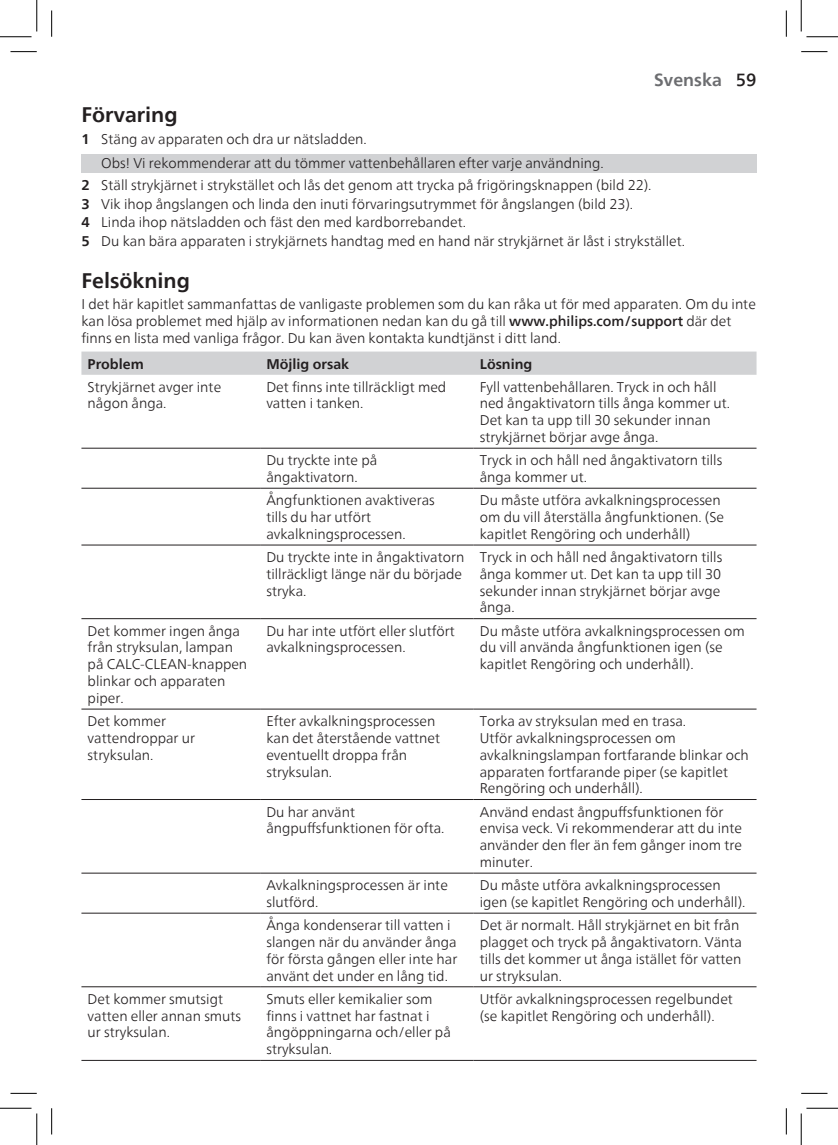
<style>
.page{position:relative;width:838px;height:1145px;background:#fff}
.page>*{position:absolute;margin:0;border:0;box-sizing:border-box;transform-origin:0 0}
.Heading_1{font:700 21px "Neue Frutiger World";color:#231f20}
.Sub_Heading{font:700 17.5px "Neue Frutiger World";color:#6c6d70}
.Table_Body_Text{font:300 14px/16.8px "Neue Frutiger World";color:#231f20}
.Body_Text{font:300 14px/16.8px "Neue Frutiger World";color:#231f20}
.List_Note{font:300 14px "Neue Frutiger World";color:#231f20}
.Table_Heading{font:700 14px "Neue Frutiger World";color:#231f20}
.s1{font-weight:500;color:#231f20}
.s2{font-weight:700}
.s3{font-weight:500}
</style>
<div class="page">
<div style="left:81px;top:154px;width:675px;height:19px;background:#d1d2d4"></div>
<div style="left:81px;top:352px;width:675px;height:23px;background:#d1d2d4"></div>
<hr style="left:81px;top:448px;width:179px;height:1px;background:#231f20">
<hr style="left:260px;top:448px;width:213px;height:1px;background:#231f20">
<hr style="left:473px;top:448px;width:283px;height:1px;background:#231f20">
<hr style="left:81px;top:488px;width:179px;height:1px;background:#231f20">
<hr style="left:260px;top:488px;width:213px;height:1px;background:#231f20">
<hr style="left:473px;top:488px;width:283px;height:1px;background:#231f20">
<hr style="left:81px;top:545px;width:179px;height:1px;background:#231f20">
<hr style="left:260px;top:545px;width:213px;height:1px;background:#231f20">
<hr style="left:473px;top:545px;width:283px;height:1px;background:#231f20">
<hr style="left:81px;top:618px;width:179px;height:1px;background:#231f20">
<hr style="left:260px;top:618px;width:213px;height:1px;background:#231f20">
<hr style="left:473px;top:618px;width:283px;height:1px;background:#231f20">
<hr style="left:81px;top:709px;width:179px;height:1px;background:#231f20">
<hr style="left:260px;top:709px;width:213px;height:1px;background:#231f20">
<hr style="left:473px;top:709px;width:283px;height:1px;background:#231f20">
<hr style="left:81px;top:799px;width:179px;height:1px;background:#231f20">
<hr style="left:260px;top:799px;width:213px;height:1px;background:#231f20">
<hr style="left:473px;top:799px;width:283px;height:1px;background:#231f20">
<hr style="left:81px;top:873px;width:179px;height:1px;background:#231f20">
<hr style="left:260px;top:873px;width:213px;height:1px;background:#231f20">
<hr style="left:473px;top:873px;width:283px;height:1px;background:#231f20">
<hr style="left:81px;top:913px;width:179px;height:1px;background:#231f20">
<hr style="left:260px;top:913px;width:213px;height:1px;background:#231f20">
<hr style="left:473px;top:913px;width:283px;height:1px;background:#231f20">
<hr style="left:81px;top:986px;width:179px;height:1px;background:#231f20">
<hr style="left:260px;top:986px;width:213px;height:1px;background:#231f20">
<hr style="left:473px;top:986px;width:283px;height:1px;background:#231f20">
<hr style="left:81px;top:1060px;width:179px;height:1px;background:#231f20">
<hr style="left:260px;top:1060px;width:213px;height:1px;background:#231f20">
<hr style="left:473px;top:1060px;width:283px;height:1px;background:#231f20">
<svg style="left:10px;top:51px;width:27px;height:1px"></svg>
<svg style="left:801px;top:51px;width:26px;height:1px"></svg>
<svg style="left:10px;top:1093px;width:27px;height:1px"></svg>
<svg style="left:801px;top:1093px;width:26px;height:1px"></svg>
<svg style="left:51px;top:10px;width:1px;height:27px"></svg>
<svg style="left:51px;top:1108px;width:1px;height:26px"></svg>
<svg style="left:786px;top:10px;width:1px;height:27px"></svg>
<svg style="left:786px;top:1108px;width:1px;height:26px"></svg>
<hr style="left:0;top:36px;width:32px;height:1px;background:#000">
<hr style="left:806px;top:36px;width:31px;height:1px;background:#000">
<hr style="left:0;top:1108px;width:32px;height:1px;background:#000">
<hr style="left:806px;top:1108px;width:31px;height:1px;background:#000">
<hr style="left:36px;top:0;width:1px;height:31px;background:#000">
<hr style="left:36px;top:1113px;width:1px;height:32px;background:#000">
<hr style="left:800px;top:0;width:1px;height:31px;background:#000">
<hr style="left:800px;top:1113px;width:1px;height:32px;background:#000">
<p class="Sub_Heading" style="left:654px;top:65px;width:104px">Svenska <span class="s1">59</span></p>
<p class="Heading_1" style="left:81px;top:97px;width:98px">Förvaring</p>
<p class="Body_Text" style="left:81px;top:131px;width:287px"><span class="s2">1</span> Stäng av apparaten och dra ur nätsladden.</p>
<p class="List_Note" style="left:101px;top:152px;width:504px">Obs! Vi rekommenderar att du tömmer vattenbehållaren efter varje användning.</p>
<p class="Body_Text" style="left:81px;top:177px;width:571px"><span class="s2">2</span> Ställ strykjärnet i strykstället och lås det genom att trycka på frigöringsknappen (bild 22).</p>
<p class="Body_Text" style="left:81px;top:195px;width:553px"><span class="s2">3</span> Vik ihop ångslangen och linda den inuti förvaringsutrymmet för ångslangen (bild 23).</p>
<p class="Body_Text" style="left:81px;top:214px;width:386px"><span class="s2">4</span> Linda ihop nätsladden och fäst den med kardborrebandet.</p>
<p class="Body_Text" style="left:81px;top:232px;width:605px"><span class="s2">5</span> Du kan bära apparaten i strykjärnets handtag med en hand när strykjärnet är låst i strykstället.</p>
<p class="Heading_1" style="left:81px;top:262px;width:110px">Felsökning</p>
<p class="Body_Text" style="left:81px;top:296px;width:675px">I det här kapitlet sammanfattas de vanligaste problemen som du kan råka ut för med apparaten. Om du inte kan lösa problemet med hjälp av informationen nedan kan du gå till <span class="s3">www.philips.com/support</span> där det finns en lista med vanliga frågor. Du kan även kontakta kundtjänst i ditt land.</p>
<p class="Table_Heading" style="left:88px;top:351px;width:58px">Problem</p>
<p class="Table_Heading" style="left:266px;top:351px;width:84px">Möjlig orsak</p>
<p class="Table_Heading" style="left:479px;top:351px;width:54px">Lösning</p>
<p class="Table_Body_Text" style="left:88px;top:378px;width:135px">Strykjärnet avger inte någon ånga.</p>
<p class="Table_Body_Text" style="left:266px;top:378px;width:181px">Det finns inte tillräckligt med vatten i tanken.</p>
<p class="Table_Body_Text" style="left:479px;top:378px;width:252px">Fyll vattenbehållaren. Tryck in och håll ned ångaktivatorn tills ånga kommer ut.<br>Det kan ta upp till 30 sekunder innan strykjärnet börjar avge ånga.</p>
<p class="Table_Body_Text" style="left:266px;top:452px;width:112px">Du tryckte inte på ångaktivatorn.</p>
<p class="Table_Body_Text" style="left:479px;top:452px;width:244px">Tryck in och håll ned ångaktivatorn tills ånga kommer ut.</p>
<p class="Table_Body_Text" style="left:266px;top:492px;width:170px">Ångfunktionen avaktiveras tills du har utfört avkalkningsprocessen.</p>
<p class="Table_Body_Text" style="left:479px;top:492px;width:246px">Du måste utföra avkalkningsprocessen om du vill återställa ångfunktionen. (Se kapitlet Rengöring och underhåll)</p>
<p class="Table_Body_Text" style="left:266px;top:549px;width:199px">Du tryckte inte in ångaktivatorn tillräckligt länge när du började stryka.</p>
<p class="Table_Body_Text" style="left:479px;top:549px;width:244px">Tryck in och håll ned ångaktivatorn tills ånga kommer ut. Det kan ta upp till 30 sekunder innan strykjärnet börjar avge ånga.</p>
<p class="Table_Body_Text" style="left:88px;top:622px;width:161px">Det kommer ingen ånga från stryksulan, lampan på CALC-CLEAN-knappen blinkar och apparaten piper.</p>
<p class="Table_Body_Text" style="left:266px;top:622px;width:190px">Du har inte utfört eller slutfört avkalkningsprocessen.</p>
<p class="Table_Body_Text" style="left:479px;top:622px;width:266px">Du måste utföra avkalkningsprocessen om du vill använda ångfunktionen igen (se kapitlet Rengöring och underhåll).</p>
<p class="Table_Body_Text" style="left:88px;top:713px;width:109px">Det kommer vattendroppar ur stryksulan.</p>
<p class="Table_Body_Text" style="left:266px;top:713px;width:175px">Efter avkalkningsprocessen kan det återstående vattnet eventuellt droppa från stryksulan.</p>
<p class="Table_Body_Text" style="left:479px;top:713px;width:270px">Torka av stryksulan med en trasa.<br>Utför avkalkningsprocessen om avkalkningslampan fortfarande blinkar och apparaten fortfarande piper (se kapitlet Rengöring och underhåll).</p>
<p class="Table_Body_Text" style="left:266px;top:803px;width:180px">Du har använt ångpuffsfunktionen för ofta.</p>
<p class="Table_Body_Text" style="left:479px;top:803px;width:264px">Använd endast ångpuffsfunktionen för envisa veck. Vi rekommenderar att du inte använder den fler än fem gånger inom tre minuter.</p>
<p class="Table_Body_Text" style="left:266px;top:877px;width:183px">Avkalkningsprocessen är inte slutförd.</p>
<p class="Table_Body_Text" style="left:479px;top:877px;width:267px">Du måste utföra avkalkningsprocessen igen (se kapitlet Rengöring och underhåll).</p>
<p class="Table_Body_Text" style="left:266px;top:917px;width:192px">Ånga kondenserar till vatten i slangen när du använder ånga för första gången eller inte har använt det under en lång tid.</p>
<p class="Table_Body_Text" style="left:479px;top:917px;width:264px">Det är normalt. Håll strykjärnet en bit från plagget och tryck på ångaktivatorn. Vänta tills det kommer ut ånga istället för vatten ur stryksulan.</p>
<p class="Table_Body_Text" style="left:88px;top:991px;width:155px">Det kommer smutsigt vatten eller annan smuts ur stryksulan.</p>
<p class="Table_Body_Text" style="left:266px;top:991px;width:186px">Smuts eller kemikalier som finns i vattnet har fastnat i ångöppningarna och/eller på stryksulan.</p>
<p class="Table_Body_Text" style="left:479px;top:991px;width:254px">Utför avkalkningsprocessen regelbundet (se kapitlet Rengöring och underhåll).</p>
</div>
